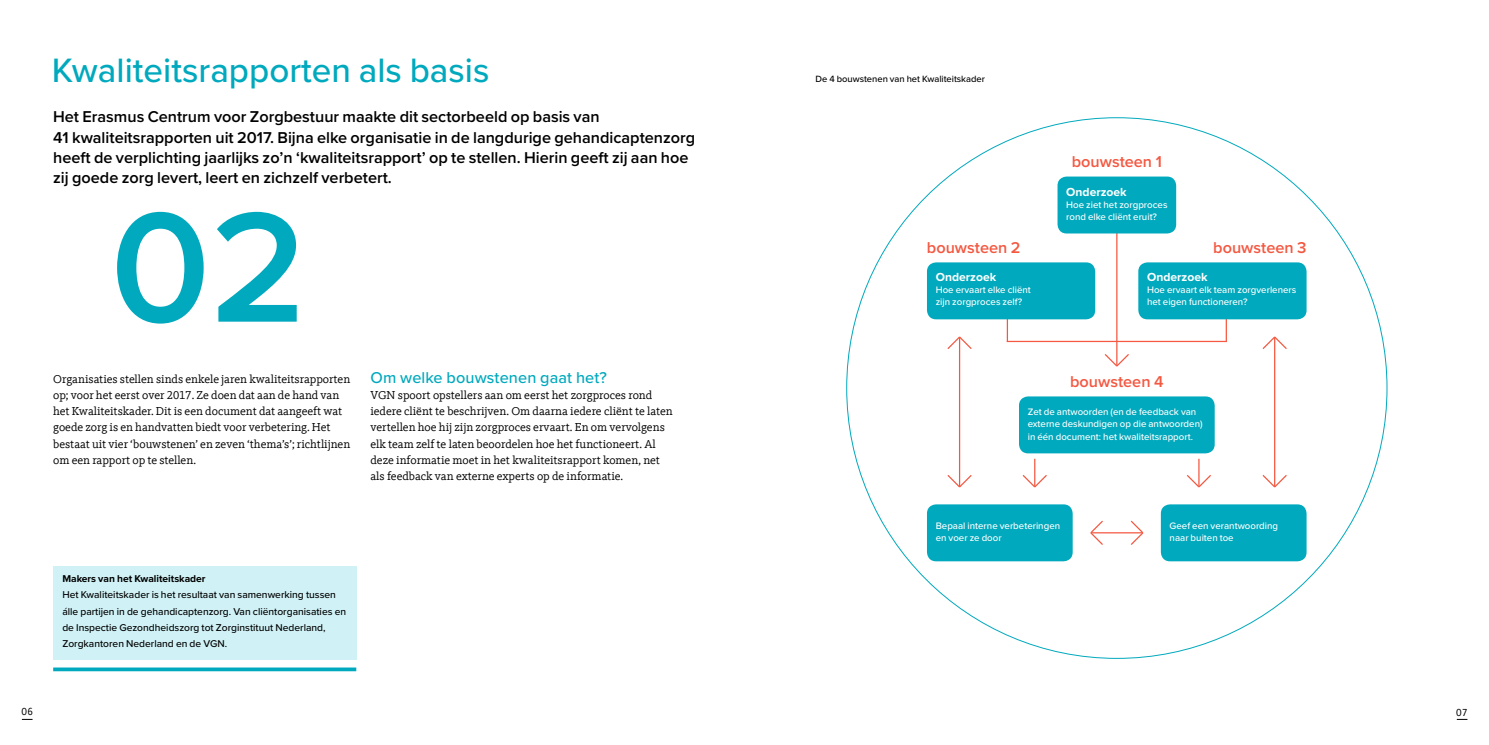
<style>
.page{position:relative;width:1489px;height:745px;background:#fff}
.page>*{position:absolute;margin:0;border:0;box-sizing:border-box;transform-origin:0 0}
.t1{font:600 162px "Proxima Nova";color:#00a9bd}
.t2{font:500 35px "Proxima Nova";color:#00a9bd}
.t3{font:600 16.25px/20.2px "Proxima Nova";color:#000}
.t4{font:600 16.25px "Proxima Nova";color:#f45841}
.t5{font:500 16.25px "Proxima Nova";letter-spacing:.005em;color:#00a9bd}
.t6{font:700 12.12px "Proxima Nova";color:#fff}
.t7{font:11.88px/16.2px "Kievit Slab Offc";color:#000}
.t8{font:500 10.25px/16.2px "Proxima Nova";color:#000}
.t9{font:700 10.25px "Proxima Nova";color:#000}
.t10{font:10px "Maurea Regular Tf";color:#000}
.t11{font:500 9.75px/12.1px "Proxima Nova";color:#fff}
.t12{font:500 9.38px "Proxima Nova";color:#000}
</style>
<div class="page">
<div style="left:53px;top:565px;width:303px;height:94px;background:#d0f2f6"></div>
<hr style="left:53px;top:667px;width:303px;height:3px;background:#00a9bd">
<svg style="left:1022px;top:458px;width:25px;height:30px"></svg>
<svg style="left:1187px;top:458px;width:24px;height:30px"></svg>
<hr style="left:958px;top:336px;width:2px;height:151px;background:#f45841">
<svg style="left:947px;top:473px;width:25px;height:15px"></svg>
<svg style="left:947px;top:336px;width:25px;height:14px"></svg>
<hr style="left:1273px;top:336px;width:2px;height:151px;background:#f45841">
<svg style="left:1262px;top:473px;width:25px;height:15px"></svg>
<svg style="left:1262px;top:336px;width:25px;height:14px"></svg>
<hr style="left:1116px;top:224px;width:1px;height:142px;background:#f45841">
<svg style="left:1104px;top:352px;width:25px;height:15px"></svg>
<svg style="left:1006px;top:319px;width:1px;height:21px"></svg>
<hr style="left:1225px;top:312px;width:1px;height:30px;background:#f45841">
<hr style="left:1006px;top:340px;width:220px;height:2px;background:#f45841">
<div style="left:1057px;top:176px;width:119px;height:57px;background:#00a9bd;border-radius:9px"></div>
<div style="left:926px;top:504px;width:146px;height:57px;background:#00a9bd;border-radius:9px"></div>
<div style="left:1160px;top:504px;width:146px;height:57px;background:#00a9bd;border-radius:9px"></div>
<div style="left:1138px;top:262px;width:168px;height:57px;background:#00a9bd;border-radius:9px"></div>
<div style="left:926px;top:262px;width:169px;height:57px;background:#00a9bd;border-radius:9px"></div>
<div style="left:1018px;top:396px;width:196px;height:57px;background:#00a9bd;border-radius:9px"></div>
<hr style="left:1090px;top:532px;width:53px;height:1px;background:#f45841">
<svg style="left:1129px;top:520px;width:15px;height:25px"></svg>
<svg style="left:1090px;top:520px;width:14px;height:25px"></svg>
<h2 class="t2" style="left:52px;top:44px;width:439px">Kwaliteitsrapporten als basis</h2>
<p class="t3" style="left:53px;top:106px;width:643px">Het Erasmus Centrum voor Zorgbestuur maakte dit sectorbeeld op basis van<br>41 kwaliteitsrapporten uit 2017. Bijna elke organisatie in de langdurige gehandicaptenzorg heeft de verplichting jaarlijks zo’n ‘kwaliteitsrapport’ op te stellen. Hierin geeft zij aan hoe zij goede zorg levert, leert en zichzelf verbetert.</p>
<h1 class="t1" style="left:110px;top:146px;width:198px">02</h1>
<p class="t7" style="left:53px;top:370px;width:299px">Organisaties stellen sinds enkele jaren kwaliteitsrapporten op; voor het eerst over 2017. Ze doen dat aan de hand van het Kwaliteitskader. Dit is een document dat aangeeft wat goede zorg is en handvatten biedt voor verbetering. Het bestaat uit vier ‘bouwstenen’ en zeven ‘thema’s’; richtlijnen om een rapport op te stellen.</p>
<h3 class="t5" style="left:370px;top:365px;width:238px">Om welke bouwstenen gaat het?</h3>
<p class="t7" style="left:370px;top:386px;width:304px">VGN spoort opstellers aan om eerst het zorgproces rond iedere cliënt te beschrijven. Om daarna iedere cliënt te laten vertellen hoe hij zijn zorgproces ervaart. En om vervolgens elk team zelf te laten beoordelen hoe het functioneert. Al deze informatie moet in het kwaliteitsrapport komen, net als feedback van externe experts op de informatie.</p>
<p class="t9" style="left:62px;top:570px;width:145px">Makers van het Kwaliteitskader</p>
<p class="t8" style="left:62px;top:586px;width:285px">Het Kwaliteitskader is het resultaat van samenwerking tussen álle partijen in de gehandicaptenzorg. Van cliëntorganisaties en de Inspectie Gezondheidszorg tot Zorginstituut Nederland, Zorgkantoren Nederland en de VGN.</p>
<p class="t12" style="left:815px;top:71px;width:171px">De 4 bouwstenen van het Kwaliteitskader</p>
<h3 class="t4" style="left:1071px;top:149px;width:92px">bouwsteen 1</h3>
<p class="t6" style="left:1066px;top:182px;width:62px">Onderzoek</p>
<p class="t11" style="left:1066px;top:198px;width:103px">Hoe ziet het zorgproces rond elke cliënt eruit?</p>
<h3 class="t4" style="left:926px;top:235px;width:95px">bouwsteen 2</h3>
<h3 class="t4" style="left:1213px;top:235px;width:95px">bouwsteen 3</h3>
<p class="t6" style="left:935px;top:268px;width:62px">Onderzoek</p>
<p class="t11" style="left:935px;top:283px;width:97px">Hoe ervaart elke cliënt zijn zorgproces zelf?</p>
<p class="t6" style="left:1146px;top:268px;width:62px">Onderzoek</p>
<p class="t11" style="left:1146px;top:283px;width:151px">Hoe ervaart elk team zorgverleners het eigen functioneren?</p>
<h3 class="t4" style="left:1070px;top:369px;width:95px">bouwsteen 4</h3>
<p class="t11" style="left:1027px;top:405px;width:176px">Zet de antwoorden (en de feedback van externe deskundigen op die antwoorden) in één document: het kwaliteitsrapport.</p>
<p class="t11" style="left:935px;top:519px;width:126px">Bepaal interne verbeteringen en voer ze door</p>
<p class="t11" style="left:1169px;top:519px;width:110px">Geef een verantwoording naar buiten toe</p>
<p class="t10" style="left:22px;top:705px;width:13px">06</p>
<p class="t10" style="left:1455px;top:706px;width:13px">07</p>
</div>
